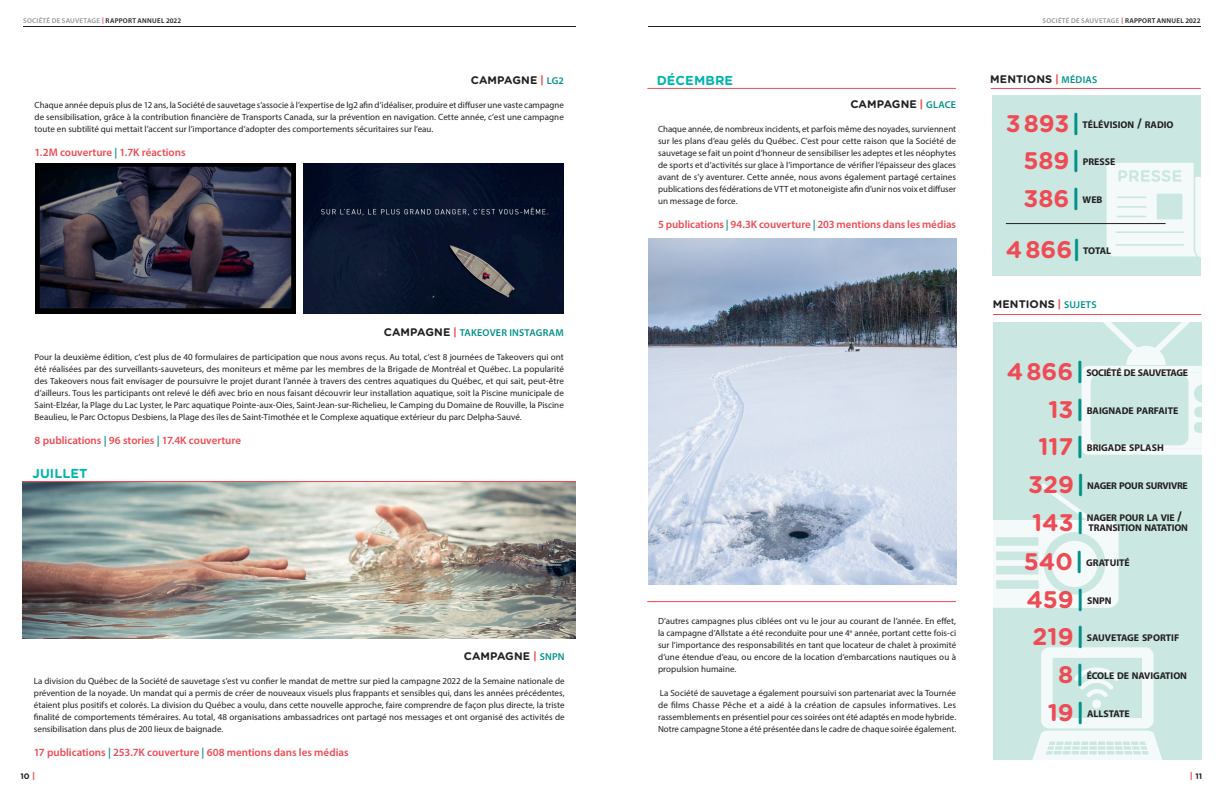
<style>
.page{position:relative;width:1224px;height:792px;background:#fff}
.page>*{position:absolute;margin:0;border:0;box-sizing:border-box;transform-origin:0 0}
.t1{font:700 24px "Gotham Rounded";color:#ef4b55}
.t2{font:700 13px "Gotham Rounded";letter-spacing:.01em;color:#00b5ae}
.t3{font:600 11px "Myriad Pro";letter-spacing:-.005em;color:#ef4b55}
.t4{font:700 11px "Gotham Rounded";letter-spacing:.01em;color:#231f20}
.t5{font:600 10px "Myriad Pro";letter-spacing:.025em;color:#009189}
.t6{font:700 9.8px/10px "Myriad Pro";letter-spacing:-.005em;color:#231f20}
.t7{font:700 9.8px "Myriad Pro";letter-spacing:-.03em;color:#231f20}
.t8{font:9px/12px "Myriad Pro";letter-spacing:.005em;color:#231f20;text-align:justify}
.t9{font:700 8px "Gotham Rounded";color:#231f20}
.t10{font:600 7px "Myriad Pro";letter-spacing:.035em;color:#939598}
.s1{font-family:"Gotham Rounded";font-weight:700;color:#ef4b55}
.s2{color:#231f20}
.s3{color:#ef4b55}
.s4{font-family:"Myriad Pro";font-weight:600;font-size:10px;color:#009189}
.s5{color:#009189}
.s6{font-family:"Gotham Rounded";font-weight:700;font-size:11px;color:#231f20}
.s7{font-family:"Gotham Rounded";font-weight:700;font-size:11px;color:#ef4b55}
.s8{font-size:14px}
.s9{font-size:9px;color:#ef4b55}
</style>
<div class="page">
<hr style="left:23px;top:26px;width:553px;height:1px;background:#231f20">
<hr style="left:648px;top:26px;width:553px;height:1px;background:#231f20">
<div style="left:992px;top:95px;width:209px;height:181px;background:#cae7e1"></div>
<img style="left:22px;top:482px;width:554px;height:157px">
<hr style="left:22px;top:481px;width:554px;height:1px;background:#ef4b55">
<hr style="left:648px;top:88px;width:308px;height:1px;background:#ef4b55">
<hr style="left:648px;top:601px;width:308px;height:1px;background:#ef4b55">
<hr style="left:991px;top:88px;width:210px;height:1px;background:#ef4b55">
<hr style="left:993px;top:314px;width:208px;height:1px;background:#ef4b55">
<div style="left:993px;top:322px;width:209px;height:438px;background:#cae7e1"></div>
<img style="left:648px;top:238px;width:308px;height:347px">
<img style="left:35px;top:163px;width:260px;height:151px">
<img style="left:303px;top:163px;width:261px;height:151px">
<svg style="left:1107px;top:163px;width:94px;height:95px"></svg>
<svg style="left:1082px;top:322px;width:120px;height:133px"></svg>
<svg style="left:993px;top:484px;width:126px;height:124px"></svg>
<svg style="left:1032px;top:647px;width:130px;height:113px"></svg>
<hr style="left:1006px;top:223px;width:159px;height:1px;background:#231f20">
<p class="t10" style="left:23px;top:16px;width:159px">SOCIÉTÉ DE SAUVETAGE <span class="s1">|</span> <span class="s2">RAPPORT ANNUEL 2022</span></p>
<p class="t10" style="left:1043px;top:16px;width:159px">SOCIÉTÉ DE SAUVETAGE <span class="s1">|</span> <span class="s2">RAPPORT ANNUEL 2022</span></p>
<p class="t4" style="left:471px;top:72px;width:94px">CAMPAGNE <span class="s3">|</span> <span class="s4">LG2</span></p>
<p class="t8" style="left:35px;top:99px;width:531px">Chaque année depuis plus de 12 ans, la Société de sauvetage s’associe à l’expertise de lg2 afin d’idéaliser, produire et diffuser une vaste campagne de sensibilisation, grâce à la contribution financière de Transports Canada, sur la prévention en navigation. Cette année, c’est une campagne toute en subtilité qui mettait l’accent sur l’importance d’adopter des comportements sécuritaires sur l’eau.</p>
<p class="t3" style="left:35px;top:145px;width:153px">1.2M couverture <span class="s5">|</span> 1.7K réactions</p>
<p class="t5" style="left:384px;top:326px;width:181px"><span class="s6">CAMPAGNE</span> <span class="s7">|</span> TAKEOVER INSTAGRAM</p>
<p class="t8" style="left:35px;top:351px;width:531px">Pour la deuxième édition, c’est plus de 40 formulaires de participation que nous avons reçus. Au total, c’est 8 journées de Takeovers qui ont été réalisées par des surveillants-sauveteurs, des moniteurs et même par les membres de la Brigade de Montréal et Québec. La popularité des Takeovers nous fait envisager de poursuivre le projet durant l’année à travers des centres aquatiques du Québec, et qui sait, peut-être d’ailleurs. Tous les participants ont relevé le défi avec brio en nous faisant découvrir leur installation aquatique, soit la Piscine municipale de Saint-Elzéar, la Plage du Lac Lyster, le Parc aquatique Pointe-aux-Oies, Saint-Jean-sur-Richelieu, le Camping du Domaine de Rouville, la Piscine Beaulieu, le Parc Octopus Desbiens, la Plage des îles de Saint-Timothée et le Complexe aquatique extérieur du parc Delpha-Sauvé.</p>
<p class="t3" style="left:35px;top:433px;width:208px">8 publications <span class="s5">|</span> 96 stories <span class="s5">|</span> 17.4K couverture</p>
<p class="t2" style="left:32px;top:464px;width:57px">JUILLET</p>
<p class="t4" style="left:464px;top:648px;width:102px">CAMPAGNE <span class="s3">|</span> <span class="s4">SNPN</span></p>
<p class="t8" style="left:34px;top:675px;width:532px">La division du Québec de la Société de sauvetage s’est vu confier le mandat de mettre sur pied la campagne 2022 de la Semaine nationale de prévention de la noyade. Un mandat qui a permis de créer de nouveaux visuels plus frappants et sensibles qui, dans les années précédentes, étaient plus positifs et colorés. La division du Québec a voulu, dans cette nouvelle approche, faire comprendre de façon plus directe, la triste finalité de comportements téméraires. Au total, 48 organisations ambassadrices ont partagé nos messages et ont organisé des activités de sensibilisation dans plus de 200 lieux de baignade.</p>
<p class="t3" style="left:34px;top:745px;width:316px">17 publications <span class="s5">|</span> 253.7K couverture <span class="s5">|</span> 608 mentions dans les médias</p>
<p class="t2" style="left:657px;top:70px;width:78px">DÉCEMBRE</p>
<p class="t4" style="left:850px;top:96px;width:107px">CAMPAGNE <span class="s3">|</span> <span class="s4">GLACE</span></p>
<p class="t8" style="left:658px;top:123px;width:300px">Chaque année, de nombreux incidents, et parfois même des noyades, surviennent sur les plans d’eau gelés du Québec. C’est pour cette raison que la Société de sauvetage se fait un point d’honneur de sensibiliser les adeptes et les néophytes de sports et d’activités sur glace à l’importance de vérifier l’épaisseur des glaces avant de s’y aventurer. Cette année, nous avons également partagé certaines publications des fédérations de VTT et motoneigiste afin d’unir nos voix et diffuser un message de force.</p>
<p class="t3" style="left:658px;top:217px;width:300px">5 publications <span class="s5">|</span> 94.3K couverture <span class="s5">|</span> 203 mentions dans les médias</p>
<p class="t8" style="left:658px;top:615px;width:300px">D’autres campagnes plus ciblées ont vu le jour au courant de l’année. En effet, la campagne d’Allstate a été reconduite pour une 4<sup>e</sup> année, portant cette fois-ci sur l’importance des responsabilités en tant que locateur de chalet à proximité d’une étendue d’eau, ou encore de la location d’embarcations nautiques ou à propulsion humaine.</p>
<p class="t8" style="left:658px;top:687px;width:300px">La Société de sauvetage a également poursuivi son partenariat avec la Tournée de films Chasse Pêche et a aidé à la création de capsules informatives. Les rassemblements en présentiel pour ces soirées ont été adaptés en mode hybride.<br>Notre campagne Stone a été présentée dans le cadre de chaque soirée également.</p>
<p class="t4" style="left:990px;top:71px;width:109px">MENTIONS <span class="s3">|</span> <span class="s4">MÉDIAS</span></p>
<p class="t1" style="left:1006px;top:105px;width:76px">3 893<span class="s5">|</span></p>
<p class="t6" style="left:1083px;top:119px;width:93px">TÉLÉVISION <span class="s8">/</span> RADIO</p>
<p class="t1" style="left:1023px;top:143px;width:58px">589<span class="s5">|</span></p>
<p class="t6" style="left:1083px;top:157px;width:34px">PRESSE</p>
<p class="t1" style="left:1023px;top:181px;width:58px">386<span class="s5">|</span></p>
<p class="t6" style="left:1083px;top:195px;width:21px">WEB</p>
<p class="t1" style="left:1006px;top:232px;width:77px">4 866<span class="s5">|</span></p>
<p class="t6" style="left:1083px;top:246px;width:29px">TOTAL</p>
<p class="t4" style="left:993px;top:296px;width:105px">MENTIONS <span class="s3">|</span> <span class="s4">SUJETS</span></p>
<p class="t1" style="left:1007px;top:354px;width:79px">4 866<span class="s5">|</span></p>
<p class="t7" style="left:1086px;top:366px;width:103px">SOCIÉTÉ DE SAUVETAGE</p>
<p class="t1" style="left:1048px;top:392px;width:37px">13<span class="s5">|</span></p>
<p class="t6" style="left:1087px;top:405px;width:93px">BAIGNADE PARFAITE</p>
<p class="t1" style="left:1038px;top:429px;width:47px">117<span class="s5">|</span></p>
<p class="t6" style="left:1087px;top:443px;width:79px">BRIGADE SPLASH</p>
<p class="t1" style="left:1028px;top:467px;width:58px">329<span class="s5">|</span></p>
<p class="t7" style="left:1087px;top:480px;width:102px">NAGER POUR SURVIVRE</p>
<p class="t1" style="left:1032px;top:505px;width:54px">143<span class="s5">|</span></p>
<p class="t6" style="left:1087px;top:512px;width:103px">NAGER POUR LA VIE <span class="s8">/<br></span>TRANSITION NATATION</p>
<p class="t1" style="left:1024px;top:544px;width:61px">540<span class="s5">|</span></p>
<p class="t6" style="left:1086px;top:557px;width:45px">GRATUITÉ</p>
<p class="t1" style="left:1026px;top:582px;width:60px">459<span class="s5">|</span></p>
<p class="t6" style="left:1087px;top:595px;width:26px">SNPN</p>
<p class="t1" style="left:1033px;top:619px;width:53px">219<span class="s5">|</span></p>
<p class="t6" style="left:1087px;top:633px;width:94px">SAUVETAGE SPORTIF</p>
<p class="t1" style="left:1058px;top:657px;width:27px">8<span class="s5">|</span></p>
<p class="t6" style="left:1087px;top:671px;width:102px">ÉCOLE DE NAVIGATION</p>
<p class="t1" style="left:1048px;top:695px;width:38px">19<span class="s5">|</span></p>
<p class="t6" style="left:1087px;top:708px;width:44px">ALLSTATE</p>
<p class="t9" style="left:20px;top:771px;width:16px">10 <span class="s9">|</span></p>
<p class="t9" style="left:1190px;top:771px;width:14px"><span class="s9">|</span> 11</p>
</div>
